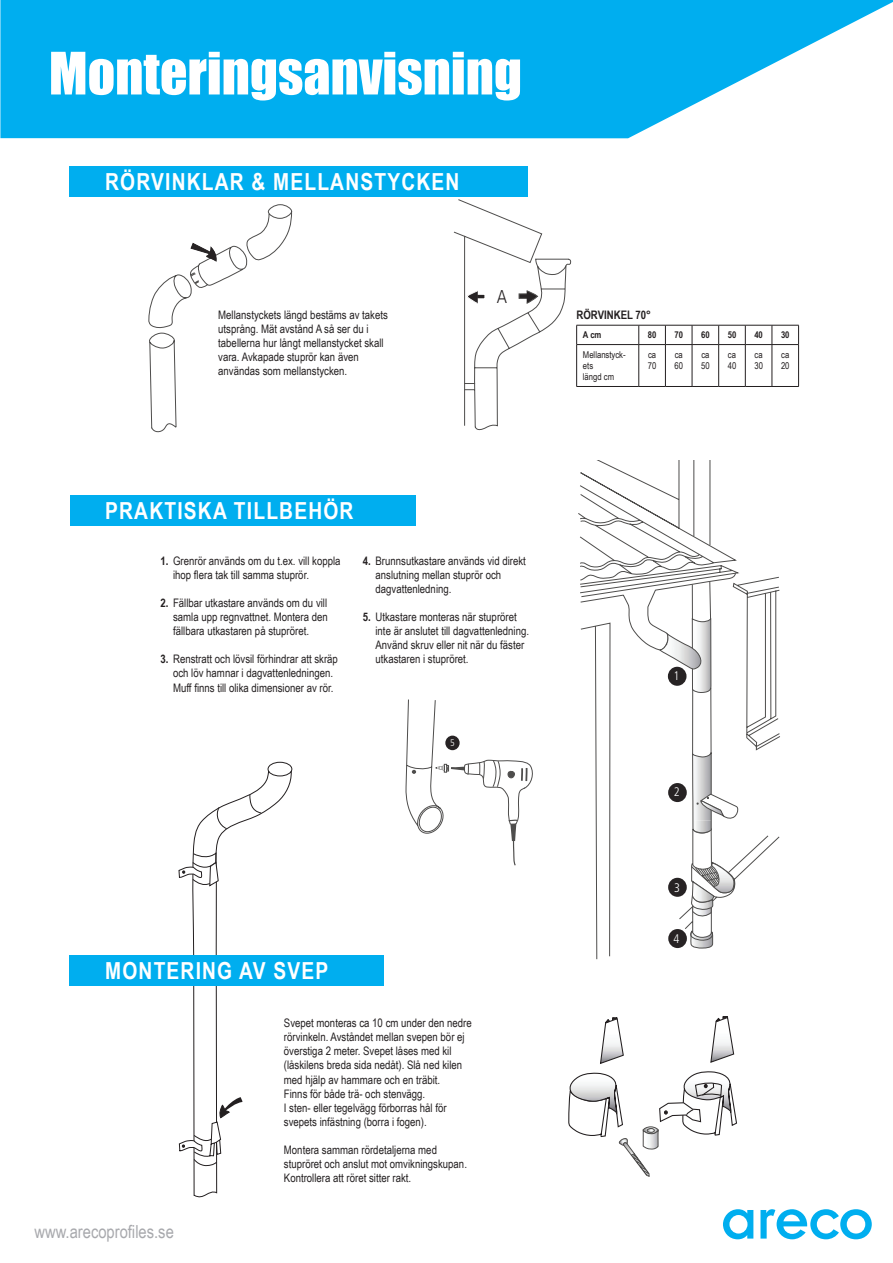
<style>
.page{position:relative;width:893px;height:1263px;background:#fff}
.page>*{position:absolute;margin:0;border:0;box-sizing:border-box;transform-origin:0 0}
.t1{font:54px "Impact";color:#fff}
.t2{font:700 23.55px "Arial Narrow";letter-spacing:.05em;color:#fff}
.t3{font:300 condensed 18.6px "Frutiger";color:#272324}
.t4{font:18px "Arial Narrow";color:#a8a9ad}
.t5{font:300 condensed 12.45px "Frutiger";color:#fff}
.t6{font:11.7px/14.1px "Arial Narrow";color:#231f20}
.t7{font:700 11.7px "Arial Narrow";color:#231f20}
.t8{font:9.45px/11.2px "Arial Narrow";color:#231f20}
.t9{font:700 9.45px "Arial Narrow";color:#231f20}
.t10{font:300 condensed 9.45px "Frutiger";color:#fff}
.s1{font-weight:700}
</style>
<div class="page">
<svg style="left:16px;top:0;width:877px;height:138px;background:#25baf1"></svg>
<div style="left:0;top:0;width:16px;height:138px;background:#00aeef"></div>
<svg style="left:580px;top:461px;width:200px;height:499px"></svg>
<svg style="left:192px;top:196px;width:101px;height:1002px"></svg>
<svg style="left:178px;top:794px;width:84px;height:373px"></svg>
<svg style="left:405px;top:699px;width:128px;height:167px"></svg>
<div style="left:445px;top:736px;width:15px;height:14px;background:#272324;border-radius:50%"></div>
<svg style="left:568px;top:1016px;width:169px;height:161px"></svg>
<svg style="left:148px;top:204px;width:145px;height:229px"></svg>
<div style="left:70px;top:955px;width:314px;height:31px;background:#00aeef"></div>
<div style="left:70px;top:495px;width:345px;height:30px;background:#00aeef"></div>
<div style="left:70px;top:166px;width:458px;height:30px;background:#00aeef"></div>
<hr style="left:576px;top:325px;width:63px;height:1px;background:#231f20">
<svg style="left:453px;top:196px;width:124px;height:235px"></svg>
<hr style="left:576px;top:344px;width:63px;height:1px;background:#231f20">
<svg style="left:638px;top:325px;width:161px;height:20px"></svg>
<hr style="left:576px;top:345px;width:1px;height:41px;background:#231f20">
<hr style="left:638px;top:345px;width:1px;height:41px;background:#231f20">
<hr style="left:665px;top:345px;width:1px;height:41px;background:#231f20">
<hr style="left:692px;top:345px;width:1px;height:41px;background:#231f20">
<hr style="left:718px;top:345px;width:1px;height:41px;background:#231f20">
<hr style="left:745px;top:345px;width:1px;height:41px;background:#231f20">
<hr style="left:772px;top:345px;width:1px;height:41px;background:#231f20">
<hr style="left:798px;top:345px;width:1px;height:41px;background:#231f20">
<hr style="left:576px;top:386px;width:63px;height:1px;background:#231f20">
<svg style="left:639px;top:386px;width:160px;height:1px"></svg>
<svg style="left:723px;top:1209px;width:30px;height:30px"></svg>
<svg style="left:760px;top:1209px;width:112px;height:30px"></svg>
<h1 class="t1" style="left:49px;top:31px;width:475px">Monteringsanvisning</h1>
<h2 class="t2" style="left:105px;top:164px;width:356px">RÖRVINKLAR &amp; MELLANSTYCKEN</h2>
<p class="t6" style="left:218px;top:307px;width:171px">Mellanstyckets längd bestäms av takets utsprång. Mät avstånd A så ser du i tabellerna hur långt mellanstycket skall vara. Avkapade stuprör kan även användas som mellanstycken.</p>
<h3 class="t3" style="left:497px;top:286px;width:12px">A</h3>
<h2 class="t2" style="left:105px;top:493px;width:250px">PRAKTISKA TILLBEHÖR</h2>
<p class="t6" style="left:173px;top:553px;width:169px;text-indent:-13px"><span class="s1">1.</span> Grenrör används om du t.ex. vill koppla ihop flera tak till samma stuprör.</p>
<p class="t6" style="left:173px;top:595px;width:156px;text-align:justify;text-indent:-13px"><span class="s1">2.</span> Fällbar utkastare används om du vill samla upp regnvattnet. Montera den fällbara utkastaren på stupröret.</p>
<p class="t6" style="left:173px;top:652px;width:166px;text-indent:-13px"><span class="s1">3.</span> Renstratt och lövsil förhindrar att skräp och löv hamnar i dagvattenledningen.<br>Muff finns till olika dimensioner av rör.</p>
<p class="t6" style="left:375px;top:553px;width:152px;text-indent:-13px"><span class="s1">4.</span> Brunnsutkastare används vid direkt anslutning mellan stuprör och dagvattenledning.</p>
<p class="t6" style="left:375px;top:609px;width:155px;text-indent:-13px"><span class="s1">5.</span> Utkastare monteras när stupröret inte är anslutet till dagvattenledning.<br>Använd skruv eller nit när du fäster utkastaren i stupröret.</p>
<p class="t10" style="left:450px;top:737px;width:6px">5</p>
<h2 class="t2" style="left:105px;top:953px;width:225px">MONTERING AV SVEP</h2>
<p class="t6" style="left:284px;top:1015px;width:189px">Svepet monteras ca 10 cm under den nedre rörvinkeln. Avståndet mellan svepen bör ej överstiga 2 meter. Svepet låses med kil (låskilens breda sida nedåt). Slå ned kilen med hjälp av hammare och en träbit.<br>Finns för både trä- och stenvägg.<br>I sten- eller tegelvägg förborras hål för svepets infästning (borra i fogen).</p>
<p class="t6" style="left:284px;top:1142px;width:185px">Montera samman rördetaljerna med stupröret och anslut mot omvikningskupan.<br>Kontrollera att röret sitter rakt.</p>
<h3 class="t4" style="left:34px;top:1219px;width:141px">www.arecoprofiles.se</h3>
<p class="t7" style="left:576px;top:306px;width:76px">RÖRVINKEL 70°</p>
<p class="t9" style="left:583px;top:328px;width:20px">A cm</p>
<p class="t9" style="left:648px;top:328px;width:10px">80</p>
<p class="t9" style="left:674px;top:328px;width:10px">70</p>
<p class="t9" style="left:701px;top:328px;width:10px">60</p>
<p class="t9" style="left:728px;top:328px;width:10px">50</p>
<p class="t9" style="left:754px;top:328px;width:10px">40</p>
<p class="t9" style="left:781px;top:328px;width:10px">30</p>
<p class="t8" style="left:583px;top:348px;width:44px">Mellanstyck&shy;ets<br>längd cm</p>
<p class="t8" style="left:648px;top:348px;width:10px">ca<br>70</p>
<p class="t8" style="left:674px;top:348px;width:10px">ca<br>60</p>
<p class="t8" style="left:701px;top:348px;width:10px">ca<br>50</p>
<p class="t8" style="left:728px;top:348px;width:10px">ca<br>40</p>
<p class="t8" style="left:754px;top:348px;width:10px">ca<br>30</p>
<p class="t8" style="left:781px;top:348px;width:10px">ca<br>20</p>
<p class="t5" style="left:673px;top:668px;width:7px">1</p>
<p class="t5" style="left:674px;top:785px;width:7px">2</p>
<p class="t5" style="left:674px;top:880px;width:7px">3</p>
<p class="t5" style="left:673px;top:931px;width:7px">4</p>
</div>
